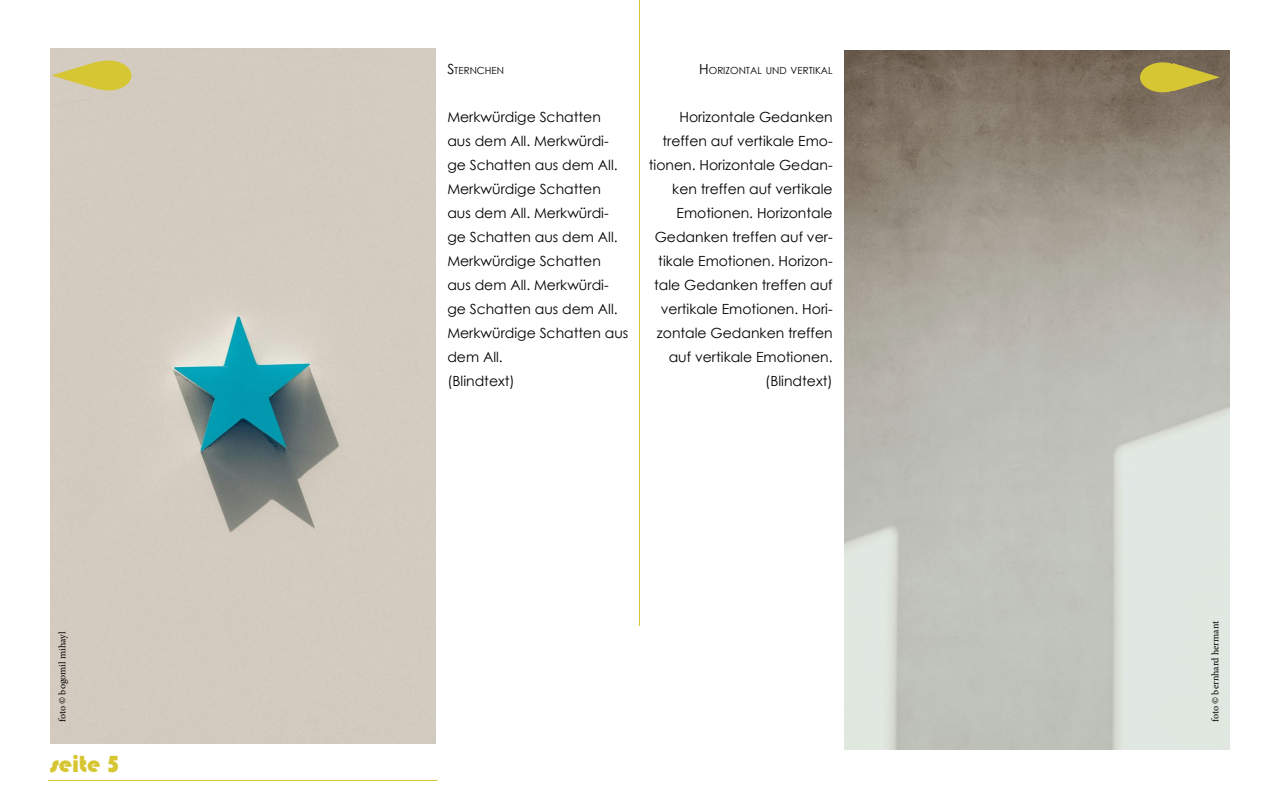
<style>
.page{position:relative;width:1280px;height:800px;background:#fff}
.page>*{position:absolute;margin:0;border:0;box-sizing:border-box;transform-origin:0 0}
.t1{font:24px "Bauhaus 93";color:#d7c633}
.t2{font:14px/24px "Century Gothic";color:#000}
.t3{font:10px "Minion Pro";letter-spacing:-.005em;color:#000}
.t4{font:9.8px "Century Gothic";color:#000}
.s1{font-size:14px}
</style>
<div class="page">
<hr style="left:48px;top:780px;width:389px;height:1px;background:#d7c633">
<img style="left:50px;top:48px;width:385px;height:696px">
<img style="left:845px;top:50px;width:385px;height:700px">
<div style="left:1140px;top:62px;width:46px;height:30px;background:#d7c633;border-radius:50%"></div>
<svg style="left:1173px;top:63px;width:47px;height:28px"></svg>
<div style="left:86px;top:60px;width:45px;height:30px;background:#d7c633;border-radius:50%"></div>
<svg style="left:51px;top:61px;width:47px;height:29px"></svg>
<hr style="left:639px;top:0;width:1px;height:626px;background:#d7c633">
<p class="t4" style="left:447px;top:64px;width:58px"><span class="s1">S</span>TERNCH EN</p>
<p class="t2" style="left:447px;top:105px;width:183px">Merkwürdige Schatten<br>aus dem All. Merkwürdi&shy;ge Schatten aus dem All.<br>Merkwürdige Schatten<br>aus dem All. Merkwürdi&shy;ge Schatten aus dem All.<br>Merkwürdige Schatten<br>aus dem All. Merkwürdi&shy;ge Schatten aus dem All.<br>Merkwürdige Schatten aus dem All.<br>(Blindtext)</p>
<p class="t4" style="left:699px;top:64px;width:135px"><span class="s1">H</span>ORIZONTAL UND VERTIKAL</p>
<p class="t2" style="left:649px;top:105px;width:185px;text-align:right">Horizontale Gedanken treffen auf vertikale Emo&shy;tionen. Horizontale Gedan&shy;ken treffen auf vertikale<br>Emotionen. Horizontale<br>Gedanken treffen auf ver&shy;tikale Emotionen. Horizon&shy;tale Gedanken treffen auf vertikale Emotionen. Hori&shy;zontale Gedanken treffen auf vertikale Emotionen. (Blindtext)</p>
<p class="t3" style="left:56px;top:722px;width:92px;rotate:-90deg">foto © bogomil mihayl</p>
<p class="t3" style="left:1209px;top:722px;width:103px;rotate:-90deg">foto © bernhard hermant</p>
<h1 class="t1" style="left:50px;top:750px;width:71px">seite 5</h1>
</div>
